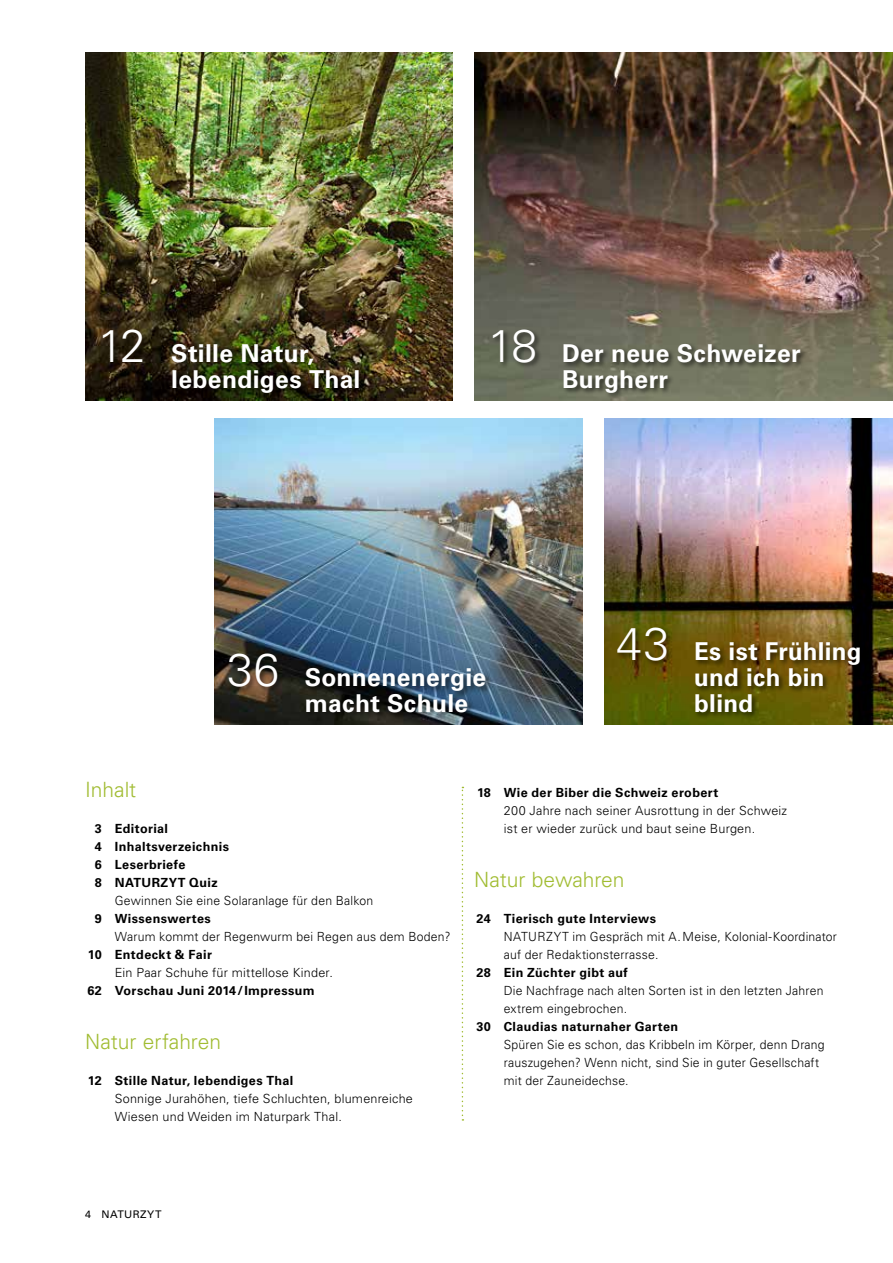
<style>
.page{position:relative;width:893px;height:1263px;background:#fff}
.page>*{position:absolute;margin:0;border:0;box-sizing:border-box;transform-origin:0 0}
.t1{font:700 24.6px/25.7px "Univers LT Std";letter-spacing:.01em;color:#fff}
.t2{font:300 21px "Univers LT Std";color:#a1bc32}
.t3{font:300 12.6px/18px "Univers LT Std";letter-spacing:.015em;color:#000}
.t4{font:700 12.6px/18px "Univers LT Std";letter-spacing:.03em;color:#000}
.t5{font:10.5px "Univers LT Std";letter-spacing:.04em;color:#000}
.s1{font-weight:300;font-size:45.9px}
</style>
<div class="page">
<img style="left:215px;top:418px;width:368px;height:306px">
<img style="left:474px;top:52px;width:419px;height:348px">
<img style="left:85px;top:52px;width:368px;height:348px">
<div style="left:491px;top:328px;width:317px;height:72px;background:#000;opacity:.6"></div>
<div style="left:228px;top:652px;width:265px;height:67px;background:#000;opacity:.6"></div>
<svg style="left:462px;top:787px;width:1px;height:333px"></svg>
<div style="left:101px;top:329px;width:265px;height:71px;background:#000;opacity:.6"></div>
<img style="left:605px;top:418px;width:288px;height:306px">
<div style="left:616px;top:626px;width:251px;height:94px;background:#000;opacity:.6"></div>
<h1 class="t1" style="left:171px;top:341px;width:191px;text-indent:-73px"><span class="s1">12</span> Stille Natur, lebendiges Thal</h1>
<h1 class="t1" style="left:562px;top:341px;width:240px;text-indent:-74px"><span class="s1">18</span> Der neue Schweizer<br>Burgherr</h1>
<h1 class="t1" style="left:305px;top:665px;width:183px;text-indent:-77px"><span class="s1">36</span> Sonnenenergie macht Schule</h1>
<h1 class="t1" style="left:694px;top:639px;width:169px;text-indent:-78px"><span class="s1">43</span> Es ist Frühling und ich bin blind</h1>
<h2 class="t2" style="left:85px;top:776px;width:53px">Inhalt</h2>
<p class="t4" style="left:95px;top:819px;width:136px">3 Editorial<br>4 Inhaltsverzeichnis<br>6 Leserbriefe<br>8 NATURZYT Quiz</p>
<p class="t3" style="left:115px;top:891px;width:260px">Gewinnen Sie eine Solaranlage für den Balkon</p>
<p class="t4" style="left:95px;top:909px;width:118px">9 Wissenswertes</p>
<p class="t3" style="left:115px;top:927px;width:337px">Warum kommt der Regenwurm bei Regen aus dem Boden?</p>
<p class="t4" style="left:88px;top:945px;width:125px">10 Entdeckt &amp; Fair</p>
<p class="t3" style="left:115px;top:963px;width:220px">Ein Paar Schuhe für mittellose Kinder.</p>
<p class="t4" style="left:87px;top:981px;width:229px">62 Vorschau Juni 2014/Impressum</p>
<h2 class="t2" style="left:85px;top:1028px;width:137px">Natur erfahren</h2>
<p class="t4" style="left:88px;top:1071px;width:207px">12 Stille Natur, lebendiges Thal</p>
<p class="t3" style="left:115px;top:1089px;width:300px">Sonnige Jurahöhen, tiefe Schluchten, blumenreiche<br>Wiesen und Weiden im Naturpark Thal.</p>
<p class="t4" style="left:477px;top:783px;width:243px">18 Wie der Biber die Schweiz erobert</p>
<p class="t3" style="left:504px;top:801px;width:285px">200 Jahre nach seiner Ausrottung in der Schweiz ist er wieder zurück und baut seine Burgen.</p>
<h2 class="t2" style="left:474px;top:866px;width:152px">Natur bewahren</h2>
<p class="t4" style="left:477px;top:909px;width:181px">24 Tierisch gute Interviews</p>
<p class="t3" style="left:504px;top:927px;width:335px">NATURZYT im Gespräch mit A.Meise, Kolonial-Koordinator auf der Redaktionsterrasse.</p>
<p class="t4" style="left:477px;top:963px;width:153px">28 Ein Züchter gibt auf</p>
<p class="t3" style="left:504px;top:981px;width:321px">Die Nachfrage nach alten Sorten ist in den letzten Jahren extrem eingebrochen.</p>
<p class="t4" style="left:477px;top:1017px;width:203px">30 Claudias naturnaher Garten</p>
<p class="t3" style="left:504px;top:1035px;width:322px">Spüren Sie es schon, das Kribbeln im Körper, denn Drang rauszugehen? Wenn nicht, sind Sie in guter Gesellschaft mit der Zauneidechse.</p>
<p class="t5" style="left:85px;top:1208px;width:78px">4 NATURZYT</p>
</div>
